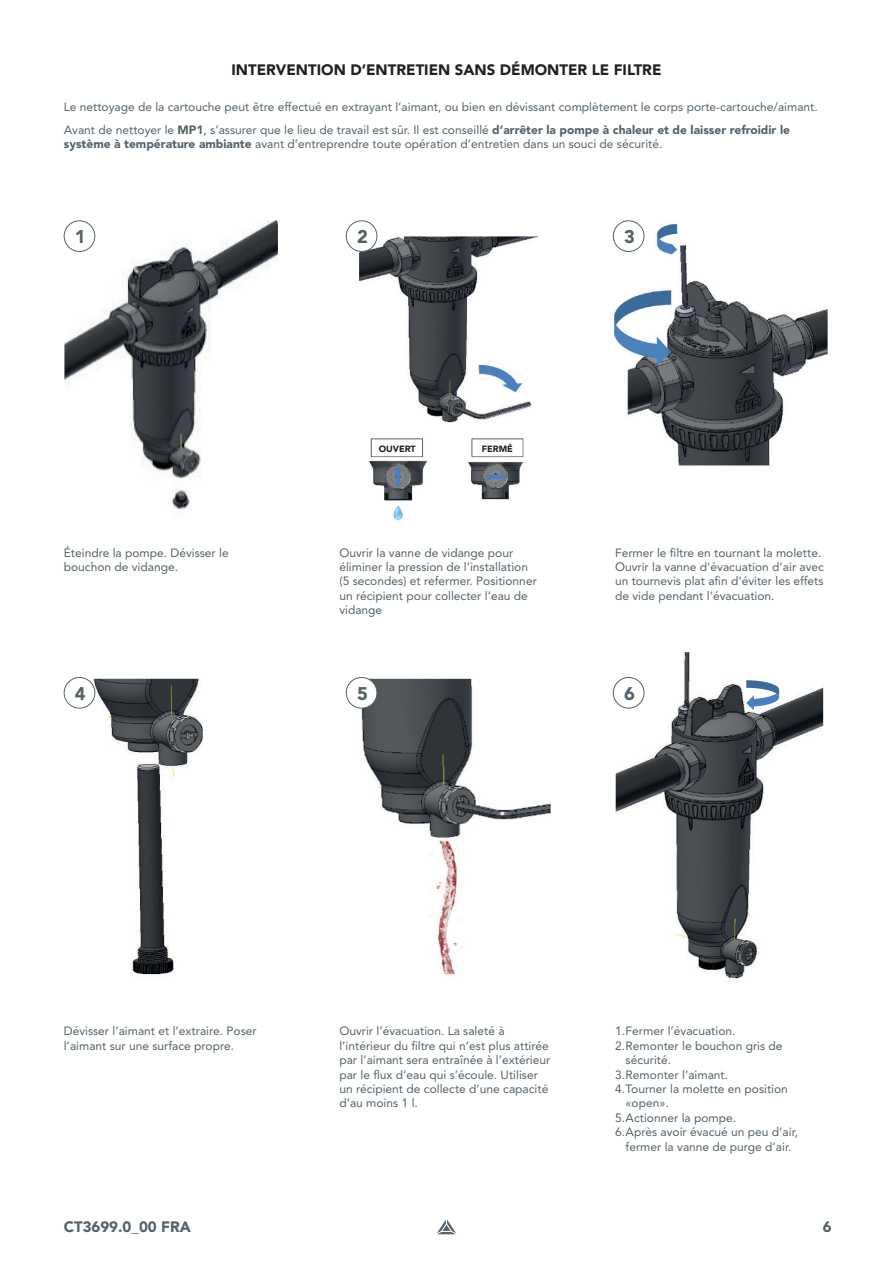
<style>
.page{position:relative;width:893px;height:1263px;background:#fff}
.page>*{position:absolute;margin:0;border:0;box-sizing:border-box;transform-origin:0 0}
.t1{font:900 18.3px "Avenir LT Pro";color:#54626c}
.t2{font:900 15px "Avenir LT Pro";color:#231f20}
.t3{font:900 15px "Avenir LT Pro";color:#54626c}
.t4{font:12px/14.4px "Avenir LT Pro";color:#54626c}
.t5{font:900 9px "Avenir LT Pro";color:#231f20}
.s1{font-weight:900}
</style>
<div class="page">
<svg style="left:437px;top:1219px;width:19px;height:15px"></svg>
<img style="left:616px;top:652px;width:197px;height:329px">
<svg style="left:746px;top:680px;width:34px;height:30px"></svg>
<img style="left:345px;top:679px;width:206px;height:296px">
<img style="left:70px;top:679px;width:133px;height:296px">
<img style="left:613px;top:223px;width:214px;height:243px">
<img style="left:64px;top:220px;width:214px;height:290px">
<img style="left:346px;top:236px;width:193px;height:187px">
<div style="left:64px;top:221px;width:31px;height:30px;background:#fff;border-radius:50%"></div>
<div style="left:64px;top:220px;width:31px;height:32px;border:1px solid #55636c;border-radius:50%"></div>
<div style="left:64px;top:677px;width:31px;height:31px;background:#fff;border-radius:50%"></div>
<div style="left:64px;top:677px;width:31px;height:31px;border:1px solid #55636c;border-radius:50%"></div>
<div style="left:346px;top:221px;width:31px;height:30px;background:#fff;border-radius:50%"></div>
<div style="left:346px;top:220px;width:31px;height:32px;border:1px solid #55636c;border-radius:50%"></div>
<div style="left:346px;top:677px;width:31px;height:31px;background:#fff;border-radius:50%"></div>
<div style="left:346px;top:677px;width:31px;height:31px;border:1px solid #55636c;border-radius:50%"></div>
<div style="left:613px;top:221px;width:31px;height:30px;background:#fff;border-radius:50%"></div>
<div style="left:613px;top:220px;width:31px;height:32px;border:1px solid #55636c;border-radius:50%"></div>
<div style="left:613px;top:677px;width:31px;height:31px;background:#fff;border-radius:50%"></div>
<div style="left:613px;top:677px;width:31px;height:31px;border:1px solid #55636c;border-radius:50%"></div>
<img style="left:369px;top:438px;width:155px;height:82px">
<div style="left:378px;top:441px;width:39px;height:15px;background:#fff"></div>
<div style="left:476px;top:441px;width:43px;height:14px;background:#fff"></div>
<p class="t2" style="left:231px;top:61px;width:431px">INTERVENTION D’ENTRETIEN SANS DÉMONTER LE FILTRE</p>
<p class="t4" style="left:64px;top:100px;width:756px">Le nettoyage de la cartouche peut être effectué en extrayant l’aimant, ou bien en dévissant complètement le corps porte-cartouche/aimant.</p>
<p class="t4" style="left:64px;top:123px;width:728px">Avant de nettoyer le <span class="s1">MP1</span>, s’assurer que le lieu de travail est sûr. Il est conseillé <span class="s1">d’arrêter la pompe à chaleur et de laisser refroidir le système à température ambiante</span> avant d’entreprendre toute opération d’entretien dans un souci de sécurité.</p>
<p class="t1" style="left:75px;top:226px;width:12px">1</p>
<p class="t1" style="left:357px;top:226px;width:12px">2</p>
<p class="t1" style="left:624px;top:226px;width:12px">3</p>
<p class="t5" style="left:379px;top:443px;width:38px">OUVERT</p>
<p class="t5" style="left:482px;top:443px;width:33px">FERMÉ</p>
<p class="t4" style="left:64px;top:545px;width:166px">Éteindre la pompe. Dévisser le bouchon de vidange.</p>
<p class="t4" style="left:339px;top:545px;width:199px">Ouvrir la vanne de vidange pour éliminer la pression de l’installation (5 secondes) et refermer. Positionner un récipient pour collecter l’eau de vidange</p>
<p class="t4" style="left:615px;top:545px;width:211px">Fermer le filtre en tournant la molette.<br>Ouvrir la vanne d’évacuation d’air avec un tournevis plat afin d’éviter les effets de vide pendant l’évacuation.</p>
<p class="t1" style="left:75px;top:682px;width:12px">4</p>
<p class="t1" style="left:357px;top:682px;width:12px">5</p>
<p class="t1" style="left:624px;top:682px;width:12px">6</p>
<p class="t4" style="left:64px;top:1024px;width:194px">Dévisser l’aimant et l’extraire. Poser l’aimant sur une surface propre.</p>
<p class="t3" style="left:64px;top:1218px;width:129px">CT3699.0_00 FRA</p>
<p class="t4" style="left:339px;top:1024px;width:212px">Ouvrir l’évacuation. La saleté à l’intérieur du filtre qui n’est plus attirée par l’aimant sera entraînée à l’extérieur par le flux d’eau qui s’écoule. Utiliser un récipient de collecte d’une capacité d’au moins 1 l.</p>
<p class="t4" style="left:615px;top:1024px;width:122px">1.Fermer l’évacuation.</p>
<p class="t4" style="left:626px;top:1038px;width:158px;text-indent:-11px">2.Remonter le bouchon gris de sécurité.</p>
<p class="t4" style="left:615px;top:1067px;width:115px">3.Remonter l’aimant.</p>
<p class="t4" style="left:626px;top:1081px;width:164px;text-indent:-11px">4.Tourner la molette en position «open».</p>
<p class="t4" style="left:615px;top:1110px;width:123px">5.Actionner la pompe.</p>
<p class="t4" style="left:615px;top:1125px;width:185px;text-align:center">6.Après avoir évacué un peu d’air, fermer la vanne de purge d’air.</p>
<p class="t3" style="left:823px;top:1218px;width:10px">6</p>
</div>
